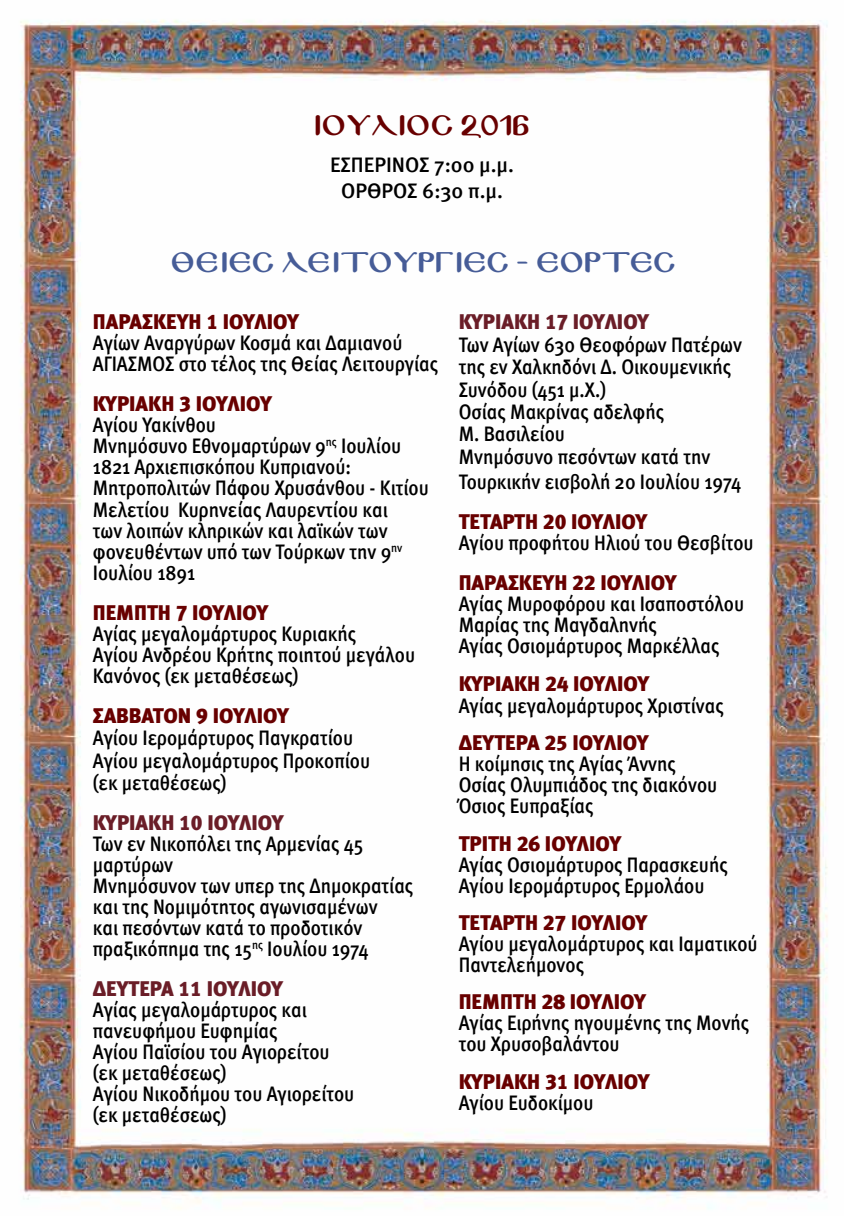
<style>
.page{position:relative;width:844px;height:1216px;background:#fff}
.page>*{position:absolute;margin:0;border:0;box-sizing:border-box;transform-origin:0 0}
.t1{font:24.5px "Mg Byzantine UC Pol Normal";color:#465c97}
.t2{font:24.5px "Mg Byzantine UC Pol Normal";color:#680000}
.t3{font:21px/21px "Meta Medium Greek";color:#000;scale:.9 1}
.t4{font:21px "Meta Black Greek LF";color:#680000}
.t5{font:21px "Meta Black Greek LF";color:#6a1d27}
.t6{font:21px/25.9px "Meta Medium Greek";color:#000}
</style>
<div class="page">
<img style="left:20px;top:20px;width:808px;height:1189px">
<p class="t2" style="left:313px;top:109px;width:218px">ΙΟΥΛΙΟΣ 2016</p>
<p class="t6" style="left:330px;top:152px;width:68px">Εσπερινός</p>
<p class="t6" style="left:341px;top:152px;width:174px;text-indent:93px">7:00 μ.μ.<br>Όρθρος 6:30 π.μ.</p>
<p class="t1" style="left:172px;top:246px;width:506px">ΘΕΙΕΣ ΛΕΙΤΟΥΡΓΙΕΣ - ΕΟΡΤΕΣ</p>
<p class="t4" style="left:93px;top:310px;width:207px">ΠΑΡΑΣΚΕΥΗ 1 ΙΟΥΛΙΟΥ</p>
<p class="t3" style="left:93px;top:332px;width:385px">Αγίων Αναργύρων Κοσμά και Δαμιανού<br>ΑΓΙΑΣΜΟΣ στο τέλος της Θείας Λειτουργίας</p>
<p class="t4" style="left:93px;top:392px;width:180px">ΚΥΡΙΑΚΗ 3 ΙΟΥΛΙΟΥ</p>
<p class="t3" style="left:93px;top:414px;width:374px">Αγίου Υακίνθου<br>Μνημόσυνο Εθνομαρτύρων 9<sup>ης</sup> Ιουλίου<br>1821 Αρχιεπισκόπου Κυπριανού:<br>Μητροπολιτών Πάφου Χρυσάνθου - Κιτίου<br>Μελετίου Κυρηνείας Λαυρεντίου και<br>των λοιπών κληρικών και λαϊκών των φονευθέντων υπό των Τούρκων την 9<sup>ην<br></sup>Ιουλίου 1891</p>
<p class="t4" style="left:93px;top:600px;width:177px">ΠΕΜΠΤΗ 7 ΙΟΥΛΙΟΥ</p>
<p class="t3" style="left:93px;top:622px;width:359px">Αγίας μεγαλομάρτυρος Κυριακής<br>Αγίου Ανδρέου Κρήτης ποιητού μεγάλου<br>Κανόνος (εκ μεταθέσεως)</p>
<p class="t4" style="left:93px;top:703px;width:197px">ΣΑΒΒΑΤΟΝ 9 ΙΟΥΛΙΟΥ</p>
<p class="t3" style="left:93px;top:726px;width:309px;line-height:22.4px">Αγίου Ιερομάρτυρος Παγκρατίου<br>Αγίου μεγαλομάρτυρος Προκοπίου (εκ μεταθέσεως)</p>
<p class="t5" style="left:93px;top:810px;width:192px">ΚΥΡΙΑΚΗ 10 ΙΟΥΛΙΟΥ</p>
<p class="t3" style="left:93px;top:833px;width:357px">Των εν Νικοπόλει της Αρμενίας 45 μαρτύρων<br>Μνημόσυνον των υπερ της Δημοκρατίας και της Νομιμότητος αγωνισαμένων<br>και πεσόντων κατά το προδοτικόν πραξικόπημα της 15<sup>ης</sup> Ιουλίου 1974</p>
<p class="t5" style="left:93px;top:976px;width:191px">ΔΕΥΤΕΡΑ 11 ΙΟΥΛΙΟΥ</p>
<p class="t3" style="left:93px;top:999px;width:292px">Αγίας μεγαλομάρτυρος και πανευφήμου Ευφημίας<br>Αγίου Παϊσίου του Αγιορείτου (εκ μεταθέσεως)<br>Αγίου Νικοδήμου του Αγιορείτου (εκ μεταθέσεως)</p>
<p class="t5" style="left:458px;top:310px;width:192px">ΚΥΡΙΑΚΗ 17 ΙΟΥΛΙΟΥ</p>
<p class="t3" style="left:458px;top:333px;width:316px;line-height:22.4px">Των Αγίων 630 Θεοφόρων Πατέρων της εν Χαλκηδόνι Δ. Οικουμενικής<br>Συνόδου (451 μ.Χ.)<br>Οσίας Μακρίνας αδελφής<br>Μ. Βασιλείου<br>Μνημόσυνο πεσόντων κατά την</p>
<p class="t3" style="left:458px;top:471px;width:315px">Τουρκικήν εισβολή 20 Ιουλίου 1974</p>
<p class="t4" style="left:458px;top:510px;width:190px">ΤΕΤΑΡΤΗ 20 ΙΟΥΛΙΟΥ</p>
<p class="t3" style="left:458px;top:532px;width:329px">Αγίου προφήτου Ηλιού του Θεσβίτου</p>
<p class="t4" style="left:458px;top:571px;width:219px">ΠΑΡΑΣΚΕΥΗ 22 ΙΟΥΛΙΟΥ</p>
<p class="t3" style="left:458px;top:593px;width:318px">Αγίας Μυροφόρου και Ισαποστόλου<br>Μαρίας της Μαγδαληνής<br>Αγίας Οσιομάρτυρος Μαρκέλλας</p>
<p class="t4" style="left:458px;top:671px;width:192px">ΚΥΡΙΑΚΗ 24 ΙΟΥΛΙΟΥ</p>
<p class="t3" style="left:458px;top:695px;width:296px">Αγίας μεγαλομάρτυρος Χριστίνας</p>
<p class="t4" style="left:458px;top:731px;width:191px">ΔΕΥΤΕΡΑ 25 ΙΟΥΛΙΟΥ</p>
<p class="t3" style="left:458px;top:753px;width:289px">Η κοίμησις της Αγίας Άννης<br>Οσίας Ολυμπιάδος της διακόνου<br>Όσιος Ευπραξίας</p>
<p class="t4" style="left:458px;top:831px;width:164px">ΤΡΙΤΗ 26 ΙΟΥΛΙΟΥ</p>
<p class="t3" style="left:458px;top:853px;width:300px">Αγίας Οσιομάρτυρος Παρασκευής<br>Αγίου Ιερομάρτυρος Ερμολάου</p>
<p class="t4" style="left:458px;top:910px;width:190px">ΤΕΤΑΡΤΗ 27 ΙΟΥΛΙΟΥ</p>
<p class="t3" style="left:458px;top:933px;width:333px">Αγίου μεγαλομάρτυρος και Ιαματικού<br>Παντελεήμονος</p>
<p class="t4" style="left:458px;top:989px;width:189px">ΠΕΜΠΤΗ 28 ΙΟΥΛΙΟΥ</p>
<p class="t3" style="left:458px;top:1012px;width:324px">Αγίας Ειρήνης ηγουμένης της Μονής του Χρυσοβαλάντου</p>
<p class="t4" style="left:458px;top:1069px;width:192px">ΚΥΡΙΑΚΗ 31 ΙΟΥΛΙΟΥ</p>
<p class="t3" style="left:458px;top:1091px;width:151px">Αγίου Ευδοκίμου</p>
</div>
